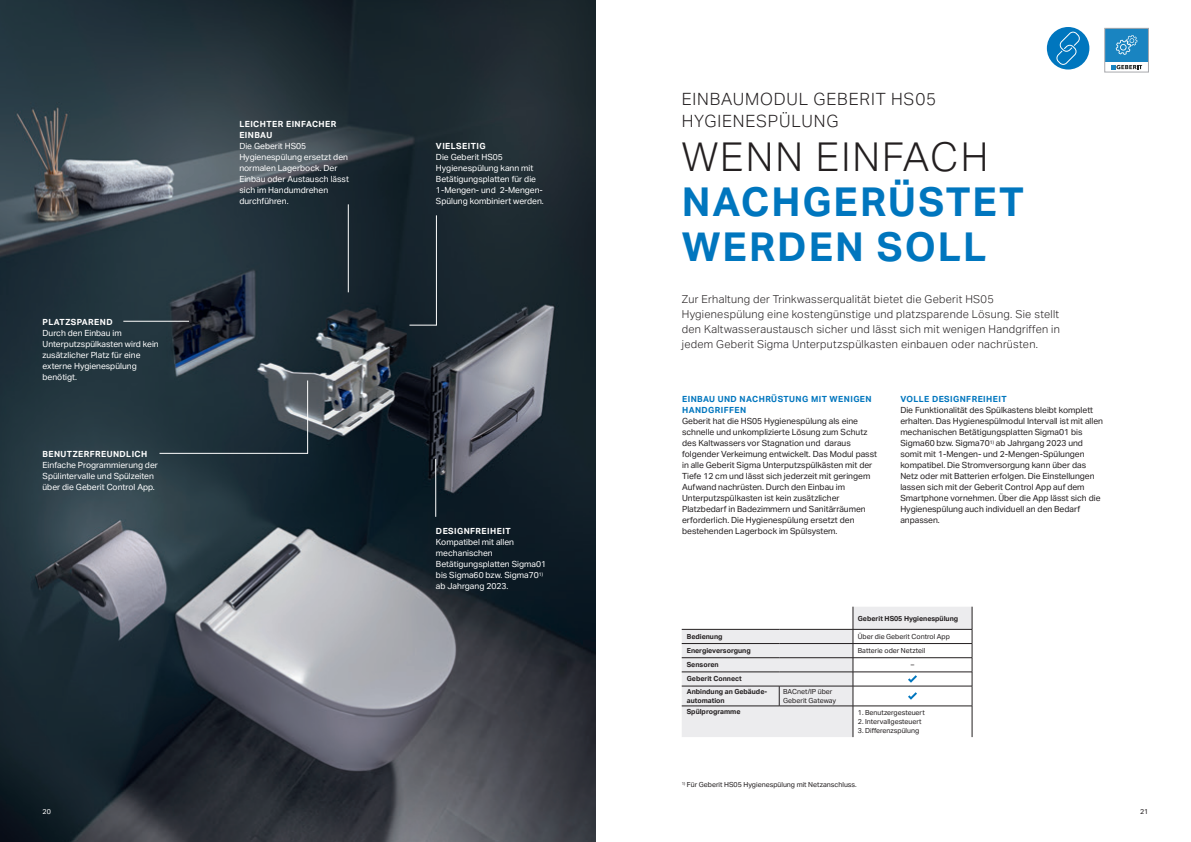
<style>
.page{position:relative;width:1191px;height:842px;background:#fff}
.page>*{position:absolute;margin:0;border:0;box-sizing:border-box;transform-origin:0 0}
.t1{font:700 40px/45px "Aktiv Grotesk Geberit";letter-spacing:.05em;color:#0076be}
.t2{font:300 40px "Aktiv Grotesk Geberit";letter-spacing:.05em;color:#231f20}
.t3{font:300 17px/22px "Aktiv Grotesk Geberit";letter-spacing:.05em;color:#231f20}
.t4{font:300 11px/15px "Aktiv Grotesk Geberit";letter-spacing:.025em;color:#231f20}
.t5{font:8.5px/11px "Aktiv Grotesk Geberit";color:#231f20}
.t6{font:8.5px/11px "Aktiv Grotesk Geberit";color:#fff}
.t7{font:700 8.5px/11px "Aktiv Grotesk Geberit";letter-spacing:.05em;color:#fff}
.t8{font:700 8.5px/11px "Aktiv Grotesk Geberit";letter-spacing:.05em;color:#0076be}
.t9{font:7px/9px "Aktiv Grotesk Geberit";color:#231f20}
.t10{font:700 7px/14.6px "Aktiv Grotesk Geberit";color:#231f20}
.t11{font:7px "Aktiv Grotesk Geberit";color:#fff}
</style>
<div class="page">
<div style="left:1046px;top:27px;width:43px;height:43px;background:#0076be;border-radius:50%"></div>
<svg style="left:1056px;top:31px;width:24px;height:34px"></svg>
<div style="left:1104px;top:28px;width:44px;height:34px;background:#1984c1"></div>
<svg style="left:1111px;top:65px;width:31px;height:4px"></svg>
<svg style="left:1115px;top:35px;width:22px;height:20px"></svg>
<div style="left:1104px;top:28px;width:44px;height:44px;border:1px solid #a8a9ad"></div>
<img style="left:0;top:0;width:595px;height:842px">
<hr style="left:348px;top:204px;width:1px;height:88px;background:#fff">
<hr style="left:436px;top:215px;width:1px;height:110px;background:#fff">
<svg style="left:409px;top:325px;width:28px;height:1px"></svg>
<hr style="left:307px;top:380px;width:1px;height:74px;background:#fff">
<hr style="left:159px;top:453px;width:149px;height:1px;background:#fff">
<hr style="left:435px;top:459px;width:1px;height:58px;background:#fff">
<hr style="left:123px;top:321px;width:66px;height:1px;background:#fff">
<svg style="left:681px;top:607px;width:292px;height:130px"></svg>
<p class="t7" style="left:43px;top:317px;width:72px">PLATZSPAREND</p>
<p class="t6" style="left:43px;top:328px;width:118px">Durch den Einbau im<br>Unterputzspülkasten wird kein zusätzlicher Platz für eine externe Hygienespülung benötigt.</p>
<p class="t7" style="left:43px;top:449px;width:106px">BENUTZERFREUNDLICH</p>
<p class="t6" style="left:43px;top:460px;width:117px">Einfache Programmierung der<br>Spülintervalle und Spülzeiten über die Geberit Control App.</p>
<p class="t7" style="left:239px;top:119px;width:98px">LEICHTER EINFACHER<br>EINBAU</p>
<p class="t6" style="left:239px;top:141px;width:111px">Die Geberit HS05<br>Hygienespülung ersetzt den normalen Lagerbock. Der<br>Einbau oder Austausch lässt sich im Handumdrehen durchführen.</p>
<p class="t7" style="left:436px;top:141px;width:51px">VIELSEITIG</p>
<p class="t6" style="left:436px;top:152px;width:109px">Die Geberit HS05<br>Hygienespülung kann mit<br>Betätigungsplatten für die<br>1-Mengen- und 2-Mengen-<br>Spülung kombiniert werden.</p>
<p class="t7" style="left:436px;top:526px;width:76px">DESIGNFREIHEIT</p>
<p class="t6" style="left:436px;top:537px;width:112px">Kompatibel mit allen mechanischen<br>Betätigungsplatten Sigma01 bis Sigma60 bzw. Sigma70<sup>1) </sup>ab Jahrgang 2023.</p>
<h2 class="t3" style="left:681px;top:88px;width:256px">EINBAUMODUL GEBERIT HS05<br>HYGIENESPÜLUNG</h2>
<h1 class="t2" style="left:681px;top:134px;width:308px">WENN EINFACH</h1>
<h1 class="t1" style="left:681px;top:179px;width:344px">NACHGERÜSTET<br>WERDEN SOLL</h1>
<p class="t4" style="left:682px;top:292px;width:380px">Zur Erhaltung der Trinkwasserqualität bietet die Geberit HS05<br>Hygienespülung eine kostengünstige und platzsparende Lösung. Sie stellt den Kaltwasseraustausch sicher und lässt sich mit wenigen Handgriffen in jedem Geberit Sigma Unterputzspülkasten einbauen oder nachrüsten.</p>
<p class="t8" style="left:682px;top:394px;width:191px">EINBAU UND NACHRÜSTUNG MIT WENIGEN<br>HANDGRIFFEN</p>
<p class="t5" style="left:682px;top:416px;width:196px">Geberit hat die HS05 Hygienespülung als eine schnelle und unkomplizierte Lösung zum Schutz des Kaltwassers vor Stagnation und daraus folgender Verkeimung entwickelt. Das Modul passt in alle Geberit Sigma Unterputzspülkästen mit der Tiefe 12 cm und lässt sich jederzeit mit geringem Aufwand nachrüsten. Durch den Einbau im Unterputzspülkasten ist kein zusätzlicher Platzbedarf in Badezimmern und Sanitärräumen erforderlich. Die Hygienespülung ersetzt den bestehenden Lagerbock im Spülsystem.</p>
<p class="t8" style="left:900px;top:394px;width:108px">VOLLE DESIGNFREIHEIT</p>
<p class="t5" style="left:900px;top:405px;width:204px">Die Funktionalität des Spülkastens bleibt komplett erhalten. Das Hygienespülmodul Intervall ist mit allen mechanischen Betätigungsplatten Sigma01 bis Sigma60 bzw. Sigma70<sup>1)</sup> ab Jahrgang 2023 und somit mit 1-Mengen- und 2-Mengen-Spülungen kompatibel. Die Stromversorgung kann über das Netz oder mit Batterien erfolgen. Die Einstellungen lassen sich mit der Geberit Control App auf dem Smartphone vornehmen. Über die App lässt sich die Hygienespülung auch individuell an den Bedarf anpassen.</p>
<p class="t10" style="left:687px;top:629px;width:65px">Bedienung<br>Energieversorgung</p>
<p class="t10" style="left:687px;top:657px;width:57px;line-height:14px">Sensoren<br>Geberit Connect</p>
<p class="t10" style="left:687px;top:687px;width:82px;line-height:9px">Anbindung an Gebäude&shy;automation</p>
<p class="t9" style="left:783px;top:687px;width:54px">BACnet/IP über<br>Geberit Gateway</p>
<p class="t10" style="left:687px;top:704px;width:55px">Spülprogramme</p>
<p class="t10" style="left:858px;top:611px;width:102px">Geberit HS05 Hygienespülung</p>
<p class="t9" style="left:858px;top:629px;width:93px;line-height:14.6px">Über die Geberit Control App<br>Batterie oder Netzteil</p>
<p class="t9" style="left:910px;top:660px;width:5px">–</p>
<p class="t9" style="left:858px;top:708px;width:68px">1. Benutzergesteuert</p>
<p class="t9" style="left:858px;top:717px;width:65px">2. Intervallgesteuert</p>
<p class="t9" style="left:858px;top:726px;width:63px">3. Differenzspülung</p>
<p class="t9" style="left:682px;top:780px;width:176px"><sup>1)</sup> Für Geberit HS05 Hygienespülung mit Netzanschluss.</p>
<p class="t11" style="left:43px;top:807px;width:10px">20</p>
<p class="t9" style="left:1140px;top:807px;width:10px">21</p>
</div>
